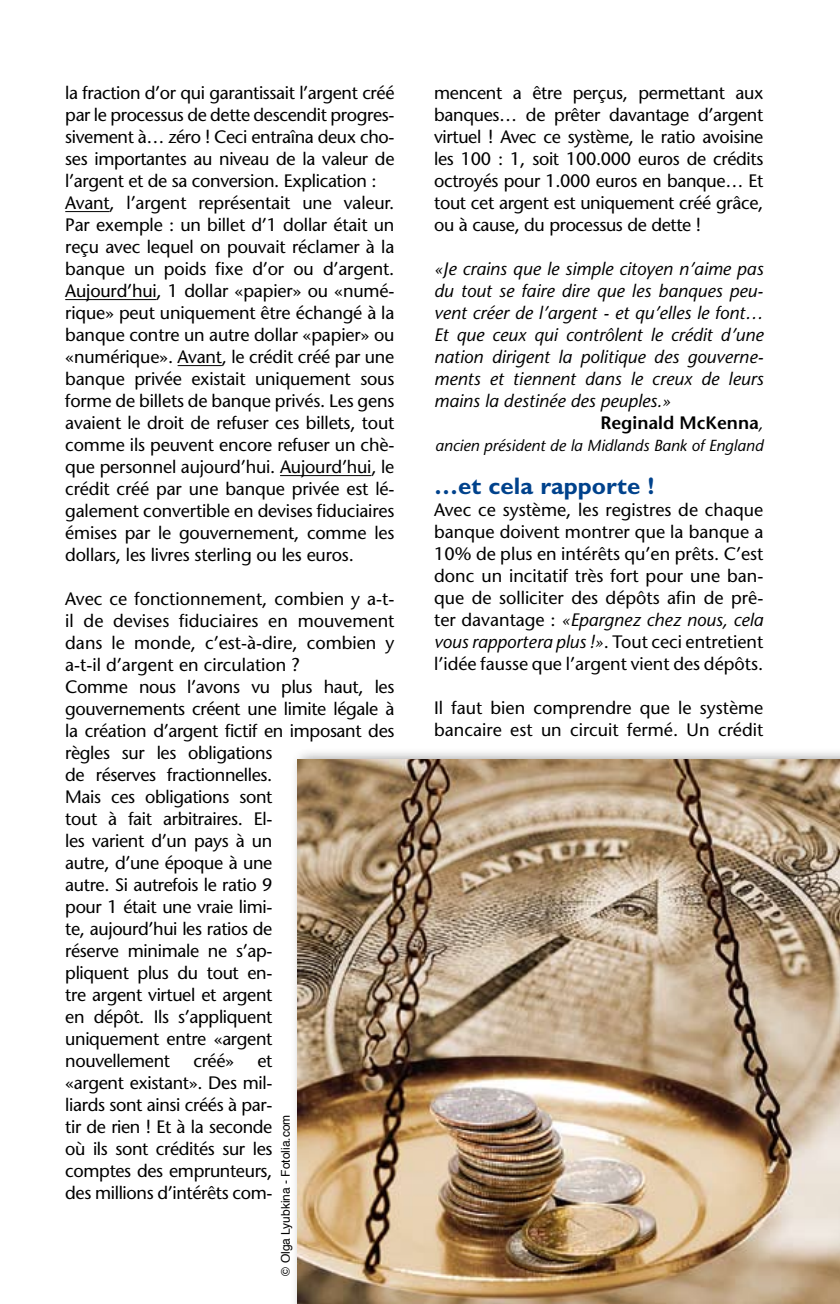
<style>
.page{position:relative;width:840px;height:1304px;background:#fff}
.page>*{position:absolute;margin:0;border:0;box-sizing:border-box;transform-origin:0 0}
.t1{font:700 24px "Gill Sans";color:#00428c}
.t2{font:18px/22px "Stone Sans";letter-spacing:-.01em;color:#000;text-align:justify}
.t3{font:italic 18px "Stone Sans";color:#000}
.t4{font:600 18px "Stone Sans";color:#000}
.t5{font:italic 16px "Stone Sans";color:#000}
.t6{font:12px "Helvetica";color:#000}
.s1{font-weight:400;font-style:italic;font-size:16px}
.s2{font-style:italic}
</style>
<div class="page">
<hr style="left:65px;top:211px;width:44px;height:1px;background:#000">
<hr style="left:65px;top:299px;width:91px;height:1px;background:#000">
<hr style="left:177px;top:365px;width:45px;height:1px;background:#000">
<hr style="left:280px;top:475px;width:91px;height:1px;background:#000">
<div style="left:290px;top:747px;width:549px;height:557px;background:#000;opacity:.44"></div>
<img style="left:297px;top:760px;width:542px;height:544px">
<p class="t2" style="left:65px;top:82px;width:330px;text-align:left">la fraction d’or qui garantissait l’argent créé par le processus de dette descendit progres&shy;sivement à… zéro ! Ceci entraîna deux cho&shy;ses importantes au niveau de la valeur de l’argent et de sa conversion. Explication :<br>Avant, l’argent représentait une valeur.<br>Par exemple : un billet d’1 dollar était un reçu avec lequel on pouvait réclamer à la banque un poids fixe d’or ou d’argent.<br>Aujourd’hui, 1 dollar «papier» ou «numé&shy;rique» peut uniquement être échangé à la banque contre un autre dollar «papier» ou «numérique». Avant, le crédit créé par une banque privée existait uniquement sous forme de billets de banque privés. Les gens avaient le droit de refuser ces billets, tout comme ils peuvent encore refuser un chè&shy;que personnel aujourd’hui. Aujourd’hui, le crédit créé par une banque privée est lé&shy;galement convertible en devises fiduciaires émises par le gouvernement, comme les dollars, les livres sterling ou les euros.</p>
<p class="t2" style="left:65px;top:588px;width:330px;text-align:left">Avec ce fonctionnement, combien y a-t&shy;il de devises fiduciaires en mouvement dans le monde, c’est-à-dire, combien y a-t-il d’argent en circulation ?<br>Comme nous l’avons vu plus haut, les gouvernements créent une limite légale à la création d’argent fictif en imposant des règles sur les obligations<br>de réserves fractionnelles.<br>Mais ces obligations sont<br>tout à fait arbitraires. El-<br>les varient d’un pays à un<br>autre, d’une époque à une<br>autre. Si autrefois le ratio 9<br>pour 1 était une vraie limi-<br>te, aujourd’hui les ratios de<br>réserve minimale ne s’ap-<br>pliquent plus du tout en-<br>tre argent virtuel et argent<br>en dépôt. Ils s’appliquent<br>uniquement entre «argent<br>nouvellement</p>
<p class="t2" style="left:193px;top:1050px;width:42px">créé»</p>
<p class="t2" style="left:65px;top:1050px;width:208px;text-indent:192px">et «argent existant». Des mil&shy;liards sont ainsi créés à par&shy;tir de rien ! Et à la seconde où ils sont crédités sur les comptes des emprunteurs, des millions d’intérêts com-</p>
<p class="t6" style="left:276px;top:1276px;width:163px;rotate:-90deg">© Olga Lyubkina - Fotolia.com</p>
<p class="t2" style="left:434px;top:82px;width:330px">mencent a être perçus, permettant aux banques… de prêter davantage d’argent virtuel ! Avec ce système, le ratio avoisine les 100 : 1, soit 100.000 euros de crédits octroyés pour 1.000 euros en banque… Et tout cet argent est uniquement créé grâce, ou à cause, du processus de dette !</p>
<p class="t3" style="left:434px;top:258px;width:330px">«Je crains que le simple citoyen n’aime pas</p>
<p class="t3" style="left:434px;top:280px;width:330px">du tout se faire dire que les banques peu-</p>
<p class="t3" style="left:434px;top:302px;width:330px">vent créer de l’argent - et qu’elles le font…</p>
<p class="t3" style="left:434px;top:324px;width:330px">Et que ceux qui contrôlent le crédit d’une</p>
<p class="t3" style="left:434px;top:346px;width:330px">nation dirigent la politique des gouverne-</p>
<p class="t3" style="left:434px;top:368px;width:330px">ments et tiennent dans le creux de leurs</p>
<p class="t3" style="left:434px;top:390px;width:238px">mains la destinée des peuples.»</p>
<p class="t4" style="left:600px;top:412px;width:164px">Reginald McKenna<span class="s1">,</span></p>
<p class="t5" style="left:435px;top:436px;width:329px">ancien président de la Midlands Bank of England</p>
<h1 class="t1" style="left:434px;top:472px;width:221px">…et cela rapporte !</h1>
<p class="t2" style="left:434px;top:499px;width:330px">Avec ce système, les registres de chaque banque doivent montrer que la banque a 10% de plus en intérêts qu’en prêts. C’est donc un incitatif très fort pour une ban&shy;que de solliciter des dépôts afin de prê&shy;ter davantage : <span class="s2">«Epargnez chez nous, cela vous rapportera plus !»</span>. Tout ceci entretient l’idée fausse que l’argent vient des dépôts.</p>
<p class="t2" style="left:434px;top:697px;width:330px">Il faut bien comprendre que le système bancaire est un circuit fermé. Un crédit</p>
</div>
